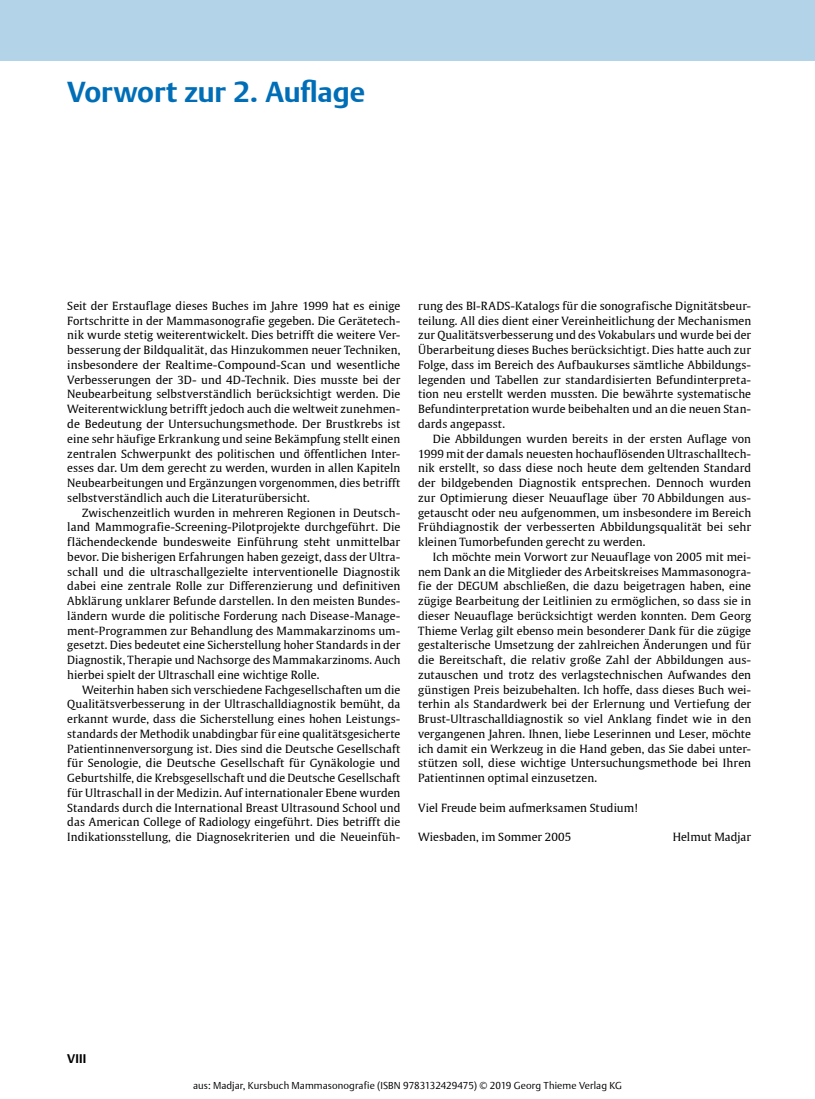
<style>
.page{position:relative;width:815px;height:1099px;background:#fff}
.page>*{position:absolute;margin:0;border:0;box-sizing:border-box;transform-origin:0 0}
.t1{font:700 28.75px "Thieme Argo 2008";letter-spacing:-.005em;color:#006eb7}
.t2{font:700 12.5px "Thieme Argo 2008";color:#000}
.t3{font:11.25px/14.8px "Thieme Gulliver 2008";color:#000;text-align:justify}
.t4{font:300 10px "Thieme Argo 2008";letter-spacing:.01em;color:#000}
</style>
<div class="page">
<div style="left:0;top:0;width:815px;height:60px;background:#b3d3e9"></div>
<h1 class="t1" style="left:67px;top:73px;width:299px">Vorwort zur 2. Auflage</h1>
<p class="t3" style="left:67px;top:298px;width:335px">Seit der Erstauflage dieses Buches im Jahre 1999 hat es einige Fortschritte in der Mammasonografie gegeben. Die Gerätetech&shy;nik wurde stetig weiterentwickelt. Dies betrifft die weitere Ver&shy;besserung der Bildqualität, das Hinzukommen neuer Techniken, insbesondere der Realtime-Compound-Scan und wesentliche Verbesserungen der 3D- und 4D-Technik. Dies musste bei der Neubearbeitung selbstverständlich berücksichtigt werden. Die Weiterentwicklung betrifft jedoch auch die weltweit zunehmen&shy;de Bedeutung der Untersuchungsmethode. Der Brustkrebs ist eine sehr häufige Erkrankung und seine Bekämpfung stellt einen zentralen Schwerpunkt des politischen und öffentlichen Inter&shy;esses dar. Um dem gerecht zu werden, wurden in allen Kapiteln Neubearbeitungen und Ergänzungen vorgenommen, dies betrifft selbstverständlich auch die Literaturübersicht.</p>
<p class="t3" style="left:67px;top:504px;width:335px;text-indent:15px">Zwischenzeitlich wurden in mehreren Regionen in Deutsch&shy;land Mammografie-Screening-Pilotprojekte durchgeführt. Die flächendeckende bundesweite Einführung steht unmittelbar bevor. Die bisherigen Erfahrungen haben gezeigt, dass der Ultra&shy;schall und die ultraschallgezielte interventionelle Diagnostik dabei eine zentrale Rolle zur Differenzierung und definitiven Abklärung unklarer Befunde darstellen. In den meisten Bundes&shy;ländern wurde die politische Forderung nach Disease-Manage&shy;ment-Programmen zur Behandlung des Mammakarzinoms um&shy;gesetzt. Dies bedeutet eine Sicherstellung hoher Standards in der Diagnostik, Therapie und Nachsorge des Mammakarzinoms. Auch hierbei spielt der Ultraschall eine wichtige Rolle.</p>
<p class="t3" style="left:67px;top:681px;width:335px;text-indent:15px">Weiterhin haben sich verschiedene Fachgesellschaften um die Qualitätsverbesserung in der Ultraschalldiagnostik bemüht, da erkannt wurde, dass die Sicherstellung eines hohen Leistungs&shy;standards der Methodik unabdingbar für eine qualitätsgesicherte Patientinnenversorgung ist. Dies sind die Deutsche Gesellschaft für Senologie, die Deutsche Gesellschaft für Gynäkologie und Geburtshilfe, die Krebsgesellschaft und die Deutsche Gesellschaft für Ultraschall in der Medizin. Auf internationaler Ebene wurden Standards durch die International Breast Ultrasound School und das American College of Radiology eingeführt. Dies betrifft die Indikationsstellung, die Diagnosekriterien und die Neueinfüh-</p>
<p class="t3" style="left:418px;top:298px;width:335px">rung des BI-RADS-Katalogs für die sonografische Dignitätsbeur&shy;teilung. All dies dient einer Vereinheitlichung der Mechanismen zur Qualitätsverbesserung und des Vokabulars und wurde bei der Überarbeitung dieses Buches berücksichtigt. Dies hatte auch zur Folge, dass im Bereich des Aufbaukurses sämtliche Abbildungs&shy;legenden und Tabellen zur standardisierten Befundinterpreta&shy;tion neu erstellt werden mussten. Die bewährte systematische Befundinterpretation wurde beibehalten und an die neuen Stan&shy;dards angepasst.</p>
<p class="t3" style="left:418px;top:431px;width:335px;text-indent:15px">Die Abbildungen wurden bereits in der ersten Auflage von 1999 mit der damals neuesten hochauflösenden Ultraschalltech&shy;nik erstellt, so dass diese noch heute dem geltenden Standard der bildgebenden Diagnostik entsprechen. Dennoch wurden zur Optimierung dieser Neuauflage über 70 Abbildungen aus&shy;getauscht oder neu aufgenommen, um insbesondere im Bereich Frühdiagnostik der verbesserten Abbildungsqualität bei sehr kleinen Tumorbefunden gerecht zu werden.</p>
<p class="t3" style="left:418px;top:549px;width:335px;text-indent:15px">Ich möchte mein Vorwort zur Neuauflage von 2005 mit mei&shy;nem Dank an die Mitglieder des Arbeitskreises Mammasonogra&shy;fie der DEGUM abschließen, die dazu beigetragen haben, eine zügige Bearbeitung der Leitlinien zu ermöglichen, so dass sie in dieser Neuauflage berücksichtigt werden konnten. Dem Georg Thieme Verlag gilt ebenso mein besonderer Dank für die zügige gestalterische Umsetzung der zahlreichen Änderungen und für die Bereitschaft, die relativ große Zahl der Abbildungen aus&shy;zutauschen und trotz des verlagstechnischen Aufwandes den günstigen Preis beizubehalten. Ich hoffe, dass dieses Buch wei&shy;terhin als Standardwerk bei der Erlernung und Vertiefung der Brust-Ultraschalldiagnostik so viel Anklang findet wie in den vergangenen Jahren. Ihnen, liebe Leserinnen und Leser, möchte ich damit ein Werkzeug in die Hand geben, das Sie dabei unter&shy;stützen soll, diese wichtige Untersuchungsmethode bei Ihren Patientinnen optimal einzusetzen.</p>
<p class="t3" style="left:418px;top:799px;width:222px">Viel Freude beim aufmerksamen Studium!</p>
<p class="t3" style="left:418px;top:829px;width:155px">Wiesbaden, im Sommer 2005</p>
<p class="t3" style="left:673px;top:829px;width:80px">Helmut Madjar</p>
<p class="t2" style="left:67px;top:1049px;width:20px">VIII</p>
<p class="t4" style="left:193px;top:1078px;width:430px">aus: Madjar, Kursbuch Mammasonografie (ISBN 9783132429475) © 2019 Georg Thieme Verlag KG</p>
</div>
